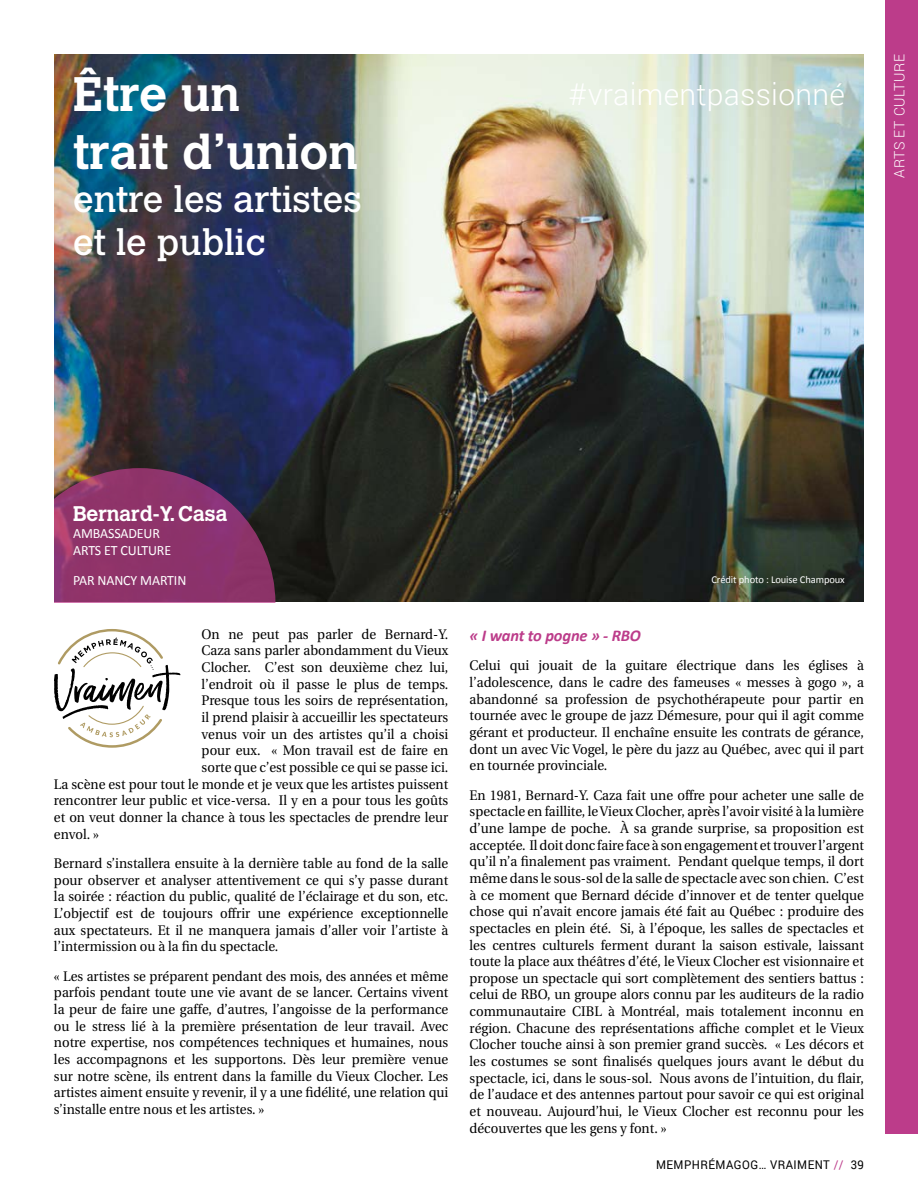
<style>
.page{position:relative;width:918px;height:1188px;background:#fff}
.page>*{position:absolute;margin:0;border:0;box-sizing:border-box;transform-origin:0 0}
.t1{font:700 48px "Calvert";color:#fff}
.t2{font:36px/43.2px "Calvert";color:#fff}
.t3{font:300 30px "Roboto";letter-spacing:.01em;color:#fff}
.t4{font:700 21px "Calvert";letter-spacing:-.01em;color:#fff}
.t5{font:italic 700 16.5px "Calibri";letter-spacing:-.01em;color:#bc3c8a}
.t6{font:14.25px/17.1px "Calibri";letter-spacing:-.01em;color:#fff}
.t7{font:300 14.25px "Roboto";letter-spacing:.04em;color:#fff}
.t8{font:13.8px/16.6px "Utopia";color:#000;text-align:justify;scale:.95 1}
.t9{font:12px "Roboto";letter-spacing:.04em;color:#000;scale:.95 1}
.t10{font:10.5px "Calibri";letter-spacing:-.01em;color:#fff}
.s1{color:#bc3c8a}
</style>
<div class="page">
<div style="left:885px;top:0;width:33px;height:1134px;background:#bc3c8a"></div>
<img style="left:54px;top:54px;width:810px;height:548px">
<svg style="left:4px;top:468px;width:271px;height:271px;background:#8e346c"></svg>
<div style="left:0;top:45px;width:54px;height:596px;background:#fff"></div>
<div style="left:0;top:603px;width:875px;height:136px;background:#fff"></div>
<svg style="left:54px;top:629px;width:126px;height:119px"></svg>
<h1 class="t1" style="left:73px;top:64px;width:168px">Être un</h1>
<h1 class="t1" style="left:73px;top:122px;width:286px">trait d’union</h1>
<h2 class="t2" style="left:73px;top:178px;width:290px">entre les artistes et le public</h2>
<h3 class="t3" style="left:569px;top:73px;width:278px">#vraimentpassionné</h3>
<p class="t7" style="left:890px;top:178px;width:125px;rotate:-90deg">ARTS ET CULTURE</p>
<h3 class="t4" style="left:73px;top:500px;width:156px">Bernard-Y. Casa</h3>
<p class="t6" style="left:73px;top:524px;width:100px">AMBASSADEUR<br>ARTS ET CULTURE</p>
<p class="t6" style="left:73px;top:571px;width:115px">PAR NANCY MARTIN</p>
<p class="t8" style="left:202px;top:626px;width:261px">On ne peut pas parler de Bernard-Y.</p>
<p class="t8" style="left:202px;top:643px;width:261px">Caza sans parler abondamment du Vieux</p>
<p class="t8" style="left:202px;top:659px;width:261px">Clocher. C’est son deuxième chez lui,</p>
<p class="t8" style="left:202px;top:676px;width:261px">l’endroit où il passe le plus de temps.</p>
<p class="t8" style="left:202px;top:693px;width:261px">Presque tous les soirs de représentation,</p>
<p class="t8" style="left:202px;top:709px;width:261px">il prend plaisir à accueillir les spectateurs</p>
<p class="t8" style="left:202px;top:726px;width:261px">venus voir un des artistes qu’il a choisi</p>
<p class="t8" style="left:202px;top:743px;width:261px">pour eux. « Mon travail est de faire en</p>
<p class="t8" style="left:202px;top:759px;width:261px">sorte que c’est possible ce qui se passe ici.</p>
<p class="t8" style="left:54px;top:776px;width:417px">La scène est pour tout le monde et je veux que les artistes puissent</p>
<p class="t8" style="left:54px;top:793px;width:417px">rencontrer leur public et vice-versa. Il y en a pour tous les goûts</p>
<p class="t8" style="left:54px;top:809px;width:417px">et on veut donner la chance à tous les spectacles de prendre leur</p>
<p class="t8" style="left:54px;top:826px;width:49px">envol. »</p>
<p class="t8" style="left:54px;top:855px;width:417px">Bernard s’installera ensuite à la dernière table au fond de la salle pour observer et analyser attentivement ce qui s’y passe durant la soirée : réaction du public, qualité de l’éclairage et du son, etc.<br>L’objectif est de toujours offrir une expérience exceptionnelle aux spectateurs. Et il ne manquera jamais d’aller voir l’artiste à l’intermission ou à la fin du spectacle.</p>
<p class="t8" style="left:54px;top:968px;width:417px">« Les artistes se préparent pendant des mois, des années et même parfois pendant toute une vie avant de se lancer. Certains vivent la peur de faire une gaffe, d’autres, l’angoisse de la performance ou le stress lié à la première présentation de leur travail. Avec notre expertise, nos compétences techniques et humaines, nous les accompagnons et les supportons. Dès leur première venue sur notre scène, ils entrent dans la famille du Vieux Clocher. Les artistes aiment ensuite y revenir, il y a une fidélité, une relation qui s’installe entre nous et les artistes. »</p>
<p class="t10" style="left:711px;top:573px;width:135px">Crédit photo : Louise Champoux</p>
<p class="t5" style="left:470px;top:625px;width:173px">« I want to pogne » - RBO</p>
<p class="t8" style="left:470px;top:658px;width:417px">Celui qui jouait de la guitare électrique dans les églises à l’adolescence, dans le cadre des fameuses « messes à gogo », a abandonné sa profession de psychothérapeute pour partir en tournée avec le groupe de jazz Démesure, pour qui il agit comme gérant et producteur. Il enchaîne ensuite les contrats de gérance, dont un avec Vic Vogel, le père du jazz au Québec, avec qui il part en tournée provinciale.</p>
<p class="t8" style="left:470px;top:787px;width:417px">En 1981, Bernard-Y. Caza fait une offre pour acheter une salle de spectacle en faillite, le Vieux Clocher, après l’avoir visité à la lumière d’une lampe de poche. À sa grande surprise, sa proposition est acceptée. Il doit donc faire face à son engagement et trouver l’argent qu’il n’a finalement pas vraiment. Pendant quelque temps, il dort même dans le sous-sol de la salle de spectacle avec son chien. C’est à ce moment que Bernard décide d’innover et de tenter quelque chose qui n’avait encore jamais été fait au Québec : produire des spectacles en plein été. Si, à l’époque, les salles de spectacles et les centres culturels ferment durant la saison estivale, laissant toute la place aux théâtres d’été, le Vieux Clocher est visionnaire et propose un spectacle qui sort complètement des sentiers battus : celui de RBO, un groupe alors connu par les auditeurs de la radio communautaire CIBL à Montréal, mais totalement inconnu en région. Chacune des représentations affiche complet et le Vieux Clocher touche ainsi à son premier grand succès. « Les décors et les costumes se sont finalisés quelques jours avant le début du spectacle, ici, dans le sous-sol. Nous avons de l’intuition, du flair, de l’audace et des antennes partout pour savoir ce qui est original et nouveau. Aujourd’hui, le Vieux Clocher est reconnu pour les découvertes que les gens y font. »</p>
<p class="t9" style="left:656px;top:1156px;width:220px">MEMPHRÉMAGOG… VRAIMENT <span class="s1">//</span> 39</p>
</div>
